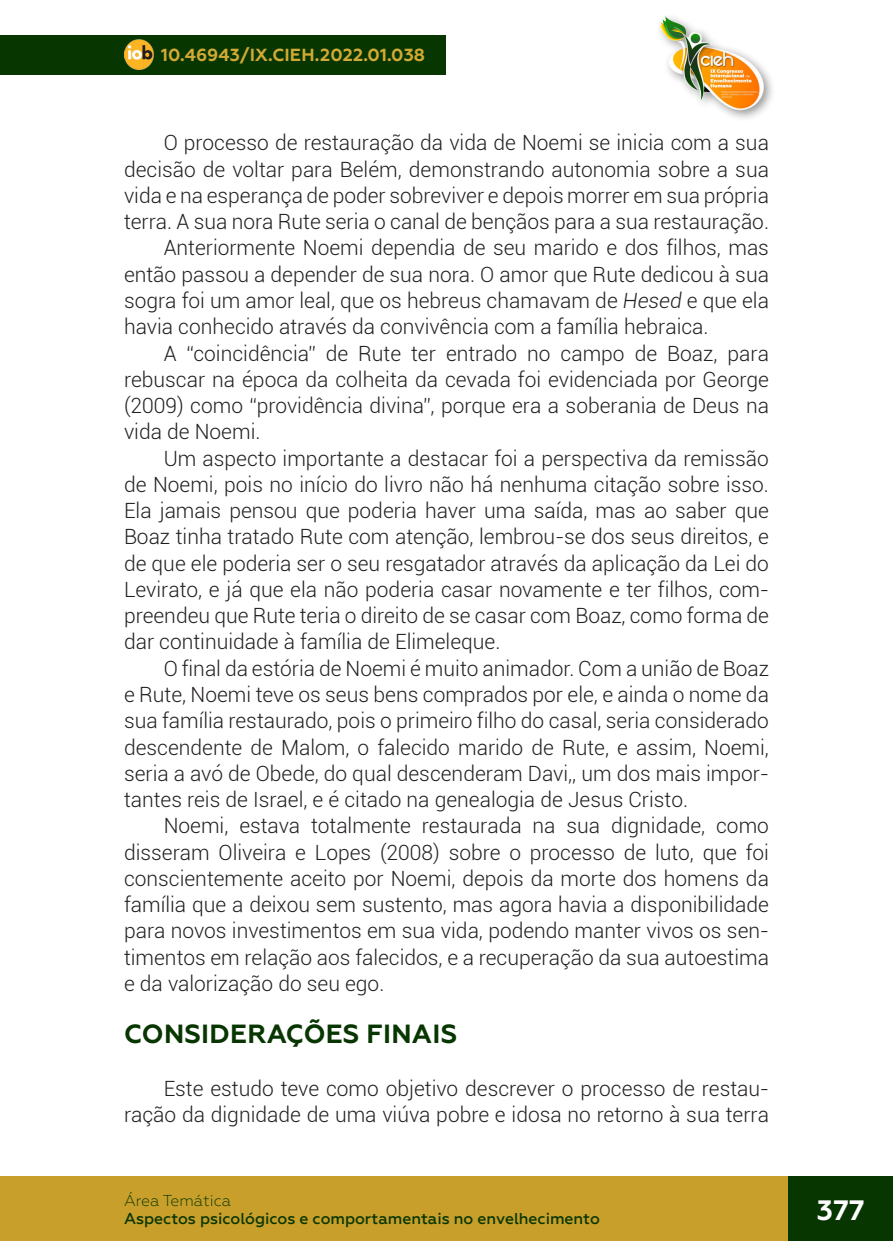
<style>
.page{position:relative;width:893px;height:1241px;background:#fff}
.page>*{position:absolute;margin:0;border:0;box-sizing:border-box;transform-origin:0 0}
.t1{font:700 28px "Geometria";color:#fff}
._1_SUBTITULO{font:700 26.25px "Geometria";letter-spacing:.01em;color:#083600}
._6_CORPO{font:300 21px/26.2px "Roboto";color:#231f20;text-align:justify}
.t2{font:700 17.5px "Geometria";letter-spacing:.01em;color:#d2a935}
.t3{font:500 15.75px "Geometria";color:#083600}
.t4{font:300 15.75px "Geometria";color:#083600}
.s1{font-style:italic}
</style>
<div class="page">
<div style="left:0;top:1176px;width:893px;height:64px;background:#c89f2b"></div>
<div style="left:0;top:35px;width:446px;height:39px;background:#083600"></div>
<img style="left:124px;top:40px;width:30px;height:29px">
<div style="left:789px;top:1176px;width:104px;height:64px;background:#083600"></div>
<div style="left:655px;top:12px;width:121px;height:111px;background:#231f20;opacity:.5"></div>
<img style="left:656px;top:12px;width:113px;height:100px">
<p class="t2" style="left:161px;top:45px;width:265px">10.46943/IX.CIEH.2022.01.038</p>
<p class="_6_CORPO" style="left:124px;top:129px;width:646px;text-indent:40px">O processo de restauração da vida de Noemi se inicia com a sua decisão de voltar para Belém, demonstrando autonomia sobre a sua vida e na esperança de poder sobreviver e depois morrer em sua própria terra. A sua nora Rute seria o canal de bençãos para a sua restauração.</p>
<p class="_6_CORPO" style="left:124px;top:234px;width:646px;text-indent:40px">Anteriormente Noemi dependia de seu marido e dos filhos, mas então passou a depender de sua nora. O amor que Rute dedicou à sua sogra foi um amor leal, que os hebreus chamavam de <span class="s1">Hesed</span> e que ela havia conhecido através da convivência com a família hebraica.</p>
<p class="_6_CORPO" style="left:124px;top:339px;width:646px;text-indent:40px">A “coincidência” de Rute ter entrado no campo de Boaz, para rebuscar na época da colheita da cevada foi evidenciada por George (2009) como “providência divina”, porque era a soberania de Deus na vida de Noemi.</p>
<p class="_6_CORPO" style="left:124px;top:444px;width:646px;text-indent:40px">Um aspecto importante a destacar foi a perspectiva da remissão de Noemi, pois no início do livro não há nenhuma citação sobre isso.<br>Ela jamais pensou que poderia haver uma saída, mas ao saber que Boaz tinha tratado Rute com atenção, lembrou-se dos seus direitos, e de que ele poderia ser o seu resgatador através da aplicação da Lei do Levirato, e já que ela não poderia casar novamente e ter filhos, com&shy;preendeu que Rute teria o direito de se casar com Boaz, como forma de dar continuidade à família de Elimeleque.</p>
<p class="_6_CORPO" style="left:124px;top:654px;width:646px;text-indent:40px">O final da estória de Noemi é muito animador. Com a união de Boaz e Rute, Noemi teve os seus bens comprados por ele, e ainda o nome da sua família restaurado, pois o primeiro filho do casal, seria considerado descendente de Malom, o falecido marido de Rute, e assim, Noemi, seria a avó de Obede, do qual descenderam Davi,, um dos mais impor&shy;tantes reis de Israel, e é citado na genealogia de Jesus Cristo.</p>
<p class="_6_CORPO" style="left:124px;top:811px;width:646px;text-indent:40px">Noemi, estava totalmente restaurada na sua dignidade, como disseram Oliveira e Lopes (2008) sobre o processo de luto, que foi conscientemente aceito por Noemi, depois da morte dos homens da família que a deixou sem sustento, mas agora havia a disponibilidade para novos investimentos em sua vida, podendo manter vivos os sen&shy;timentos em relação aos falecidos, e a recuperação da sua autoestima e da valorização do seu ego.</p>
<p class="_1_SUBTITULO" style="left:124px;top:1018px;width:335px">CONSIDERAÇÕES FINAIS</p>
<p class="_6_CORPO" style="left:124px;top:1074px;width:646px;text-align:right">Este estudo teve como objetivo descrever o processo de restau&shy;ração da dignidade de uma viúva pobre e idosa no retorno à sua terra</p>
<p class="t4" style="left:124px;top:1191px;width:109px">Área Temática</p>
<p class="t3" style="left:124px;top:1208px;width:477px">Aspectos psicológicos e comportamentais no envelhecimento</p>
<h1 class="t1" style="left:817px;top:1192px;width:49px">377</h1>
</div>
